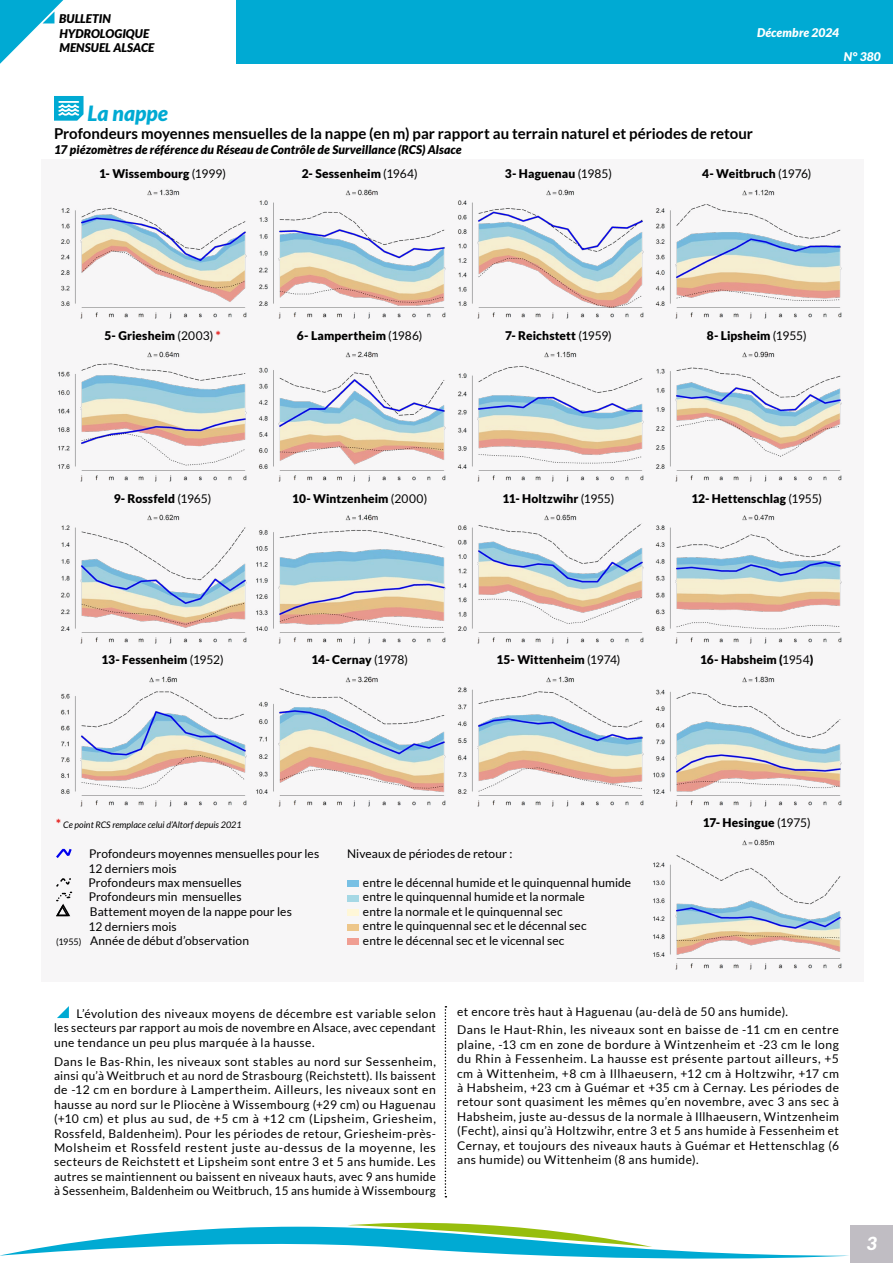
<style>
.page{position:relative;width:893px;height:1263px;background:#fff}
.page>*{position:absolute;margin:0;border:0;box-sizing:border-box;transform-origin:0 0}
.t1{font:italic 900 21px "Lato";color:#00aad3}
.t2{font:italic 900 18px "Lato";color:#fff}
.t3{font:700 15px "Lato";color:#000}
.t4{font:12px/14.4px "Lato";letter-spacing:.01em;color:#000;text-align:justify}
.t5{font:900 12px "Lato";letter-spacing:.01em;color:#000}
.t6{font:12px/18.6px "Lato";letter-spacing:.04em;color:#000}
.t7{font:italic 900 12px/14.4px "Lato";letter-spacing:.01em;color:#000}
.t8{font:italic 900 12px "Lato";letter-spacing:.01em;color:#fff}
.t9{font:italic 9px "Lato";color:#000}
.s1{font-weight:400}
.s2{color:#e52321}
.s3{font-weight:900;font-style:normal;font-size:12px;color:#e52321}
.s4{font-size:9px}
</style>
<div class="page">
<div style="left:41px;top:159px;width:822px;height:823px;background:#f7f6f7"></div>
<div style="left:236px;top:0;width:657px;height:64px;background:#00aad3"></div>
<svg style="left:0;top:0;width:64px;height:64px"></svg>
<svg style="left:0;top:1222px;width:849px;height:37px"></svg>
<img style="left:61px;top:189px;width:186px;height:129px">
<img style="left:58px;top:351px;width:189px;height:130px">
<img style="left:61px;top:514px;width:186px;height:130px">
<img style="left:61px;top:676px;width:186px;height:130px">
<img style="left:259px;top:189px;width:187px;height:129px">
<img style="left:258px;top:351px;width:188px;height:130px">
<img style="left:256px;top:514px;width:190px;height:130px">
<img style="left:256px;top:676px;width:190px;height:130px">
<img style="left:458px;top:189px;width:186px;height:129px">
<img style="left:457px;top:351px;width:187px;height:130px">
<img style="left:458px;top:514px;width:186px;height:130px">
<img style="left:457px;top:676px;width:187px;height:130px">
<img style="left:655px;top:189px;width:187px;height:129px">
<img style="left:656px;top:351px;width:186px;height:130px">
<img style="left:655px;top:514px;width:187px;height:130px">
<img style="left:653px;top:676px;width:189px;height:130px">
<img style="left:653px;top:839px;width:189px;height:130px">
<div style="left:850px;top:1225px;width:43px;height:38px;background:#c0bdc3"></div>
<svg style="left:57px;top:1006px;width:12px;height:12px"></svg>
<svg style="left:54px;top:96px;width:30px;height:25px"></svg>
<svg style="left:445px;top:1006px;width:1px;height:191px"></svg>
<div style="left:347px;top:881px;width:11px;height:6px;background:#78c0e4"></div>
<div style="left:347px;top:895px;width:11px;height:6px;background:#a5d8e5"></div>
<div style="left:347px;top:909px;width:11px;height:7px;background:#fff7d8"></div>
<div style="left:347px;top:924px;width:11px;height:6px;background:#edc68a"></div>
<div style="left:347px;top:938px;width:11px;height:6px;background:#f09e92"></div>
<svg style="left:56px;top:848px;width:16px;height:10px"></svg>
<svg style="left:56px;top:878px;width:16px;height:39px"></svg>
<p class="t7" style="left:59px;top:12px;width:97px">BULLETIN<br>HYDROLOGIQUE<br>MENSUEL ALSACE</p>
<p class="t8" style="left:757px;top:25px;width:83px">Décembre 2024</p>
<p class="t8" style="left:844px;top:49px;width:38px">N° 380</p>
<h1 class="t1" style="left:88px;top:101px;width:82px">La nappe</h1>
<p class="t3" style="left:54px;top:125px;width:700px">Profondeurs moyennes mensuelles de la nappe (en m) par rapport au terrain naturel et périodes de retour</p>
<p class="t7" style="left:54px;top:142px;width:409px">17 piézomètres de référence du Réseau de Contrôle de Surveillance (RCS) Alsace</p>
<p class="t5" style="left:99px;top:166px;width:129px">1- Wissembourg <span class="s1">(1999)</span></p>
<p class="t5" style="left:302px;top:166px;width:117px">2- Sessenheim <span class="s1">(1964)</span></p>
<p class="t5" style="left:505px;top:166px;width:109px">3- Haguenau <span class="s1">(1985)</span></p>
<p class="t5" style="left:702px;top:166px;width:111px">4- Weitbruch <span class="s1">(1976)</span></p>
<p class="t5" style="left:104px;top:329px;width:118px">5- Griesheim <span class="s1">(2003)</span> <span class="s2">*</span></p>
<p class="t5" style="left:297px;top:329px;width:127px">6- Lampertheim <span class="s1">(1986)</span></p>
<p class="t5" style="left:505px;top:329px;width:108px">7- Reichstett <span class="s1">(1959)</span></p>
<p class="t5" style="left:707px;top:329px;width:101px">8- Lipsheim <span class="s1">(1955)</span></p>
<p class="t5" style="left:114px;top:491px;width:99px">9- Rossfeld <span class="s1">(1965)</span></p>
<p class="t5" style="left:292px;top:491px;width:137px">10- Wintzenheim <span class="s1">(2000)</span></p>
<p class="t5" style="left:502px;top:491px;width:114px">11- Holtzwihr <span class="s1">(1955)</span></p>
<p class="t5" style="left:691px;top:491px;width:132px">12- Hettenschlag <span class="s1">(1955)</span></p>
<p class="t5" style="left:101px;top:653px;width:124px">13- Fessenheim <span class="s1">(1952)</span></p>
<p class="t5" style="left:311px;top:653px;width:98px">14- Cernay <span class="s1">(1978)</span></p>
<p class="t5" style="left:496px;top:653px;width:126px">15- Wittenheim <span class="s1">(1974)</span></p>
<p class="t9" style="left:56px;top:819px;width:187px"><span class="s3">*</span> Ce point RCS remplace celui d’Altorf depuis 2021</p>
<p class="t4" style="left:89px;top:846px;width:232px">Profondeurs moyennes mensuelles pour les</p>
<p class="t4" style="left:88px;top:861px;width:90px">12 derniers mois</p>
<p class="t4" style="left:88px;top:875px;width:155px">Profondeurs max mensuelles</p>
<p class="t4" style="left:89px;top:890px;width:154px">Profondeurs min mensuelles</p>
<p class="t4" style="left:90px;top:904px;width:204px">Battement moyen de la nappe pour les</p>
<p class="t4" style="left:88px;top:919px;width:90px">12 derniers mois</p>
<p class="t4" style="left:56px;top:933px;width:195px"><span class="s4">(1955)</span> Année de début d’observation</p>
<p class="t4" style="left:347px;top:846px;width:167px">Niveaux de périodes de retour :</p>
<p class="t4" style="left:363px;top:875px;width:270px;text-align:left">entre le décennal humide et le quinquennal humide entre le quinquennal humide et la normale<br>entre la normale et le quinquennal sec<br>entre le quinquennal sec et le décennal sec<br>entre le décennal sec et le vicennal sec</p>
<p class="t5" style="left:700px;top:653px;width:115px">16- Habsheim (<span class="s1">1954</span>)</p>
<p class="t5" style="left:703px;top:815px;width:110px">17- Hesingue <span class="s1">(1975)</span></p>
<p class="t4" style="left:54px;top:1006px;width:383px;text-indent:23px">L’évolution des niveaux moyens de décembre est variable selon les secteurs par rapport au mois de novembre en Alsace, avec cependant une tendance un peu plus marquée à la hausse.</p>
<p class="t4" style="left:54px;top:1054px;width:383px">Dans le Bas-Rhin, les niveaux sont stables au nord sur Sessenheim, ainsi qu’à Weitbruch et au nord de Strasbourg (Reichstett). Ils baissent de -12 cm en bordure à Lampertheim. Ailleurs, les niveaux sont en hausse au nord sur le Pliocène à Wissembourg (+29 cm) ou Haguenau (+10 cm) et plus au sud, de +5 cm à +12 cm (Lipsheim, Griesheim, Rossfeld, Baldenheim). Pour les périodes de retour, Griesheim-près-Molsheim et Rossfeld restent juste au-dessus de la moyenne, les secteurs de Reichstett et Lipsheim sont entre 3 et 5 ans humide. Les autres se maintiennent ou baissent en niveaux hauts, avec 9 ans humide à Sessenheim, Baldenheim ou Weitbruch, 15 ans humide à Wissembourg</p>
<p class="t6" style="left:457px;top:1002px;width:383px">et encore très haut à Haguenau (au-delà de 50 ans humide).<br>Dans le Haut-Rhin, les niveaux sont en baisse de -11 cm en centre</p>
<p class="t4" style="left:457px;top:1037px;width:383px">plaine, -13 cm en zone de bordure à Wintzenheim et -23 cm le long du Rhin à Fessenheim. La hausse est présente partout ailleurs, +5 cm à Wittenheim, +8 cm à Illhaeusern, +12 cm à Holtzwihr, +17 cm à Habsheim, +23 cm à Guémar et +35 cm à Cernay. Les périodes de retour sont quasiment les mêmes qu’en novembre, avec 3 ans sec à Habsheim, juste au-dessus de la normale à Illhaeusern, Wintzenheim (Fecht), ainsi qu’à Holtzwihr, entre 3 et 5 ans humide à Fessenheim et Cernay, et toujours des niveaux hauts à Guémar et Hettenschlag (6 ans humide) ou Wittenheim (8 ans humide).</p>
<h2 class="t2" style="left:867px;top:1233px;width:12px">3</h2>
</div>
